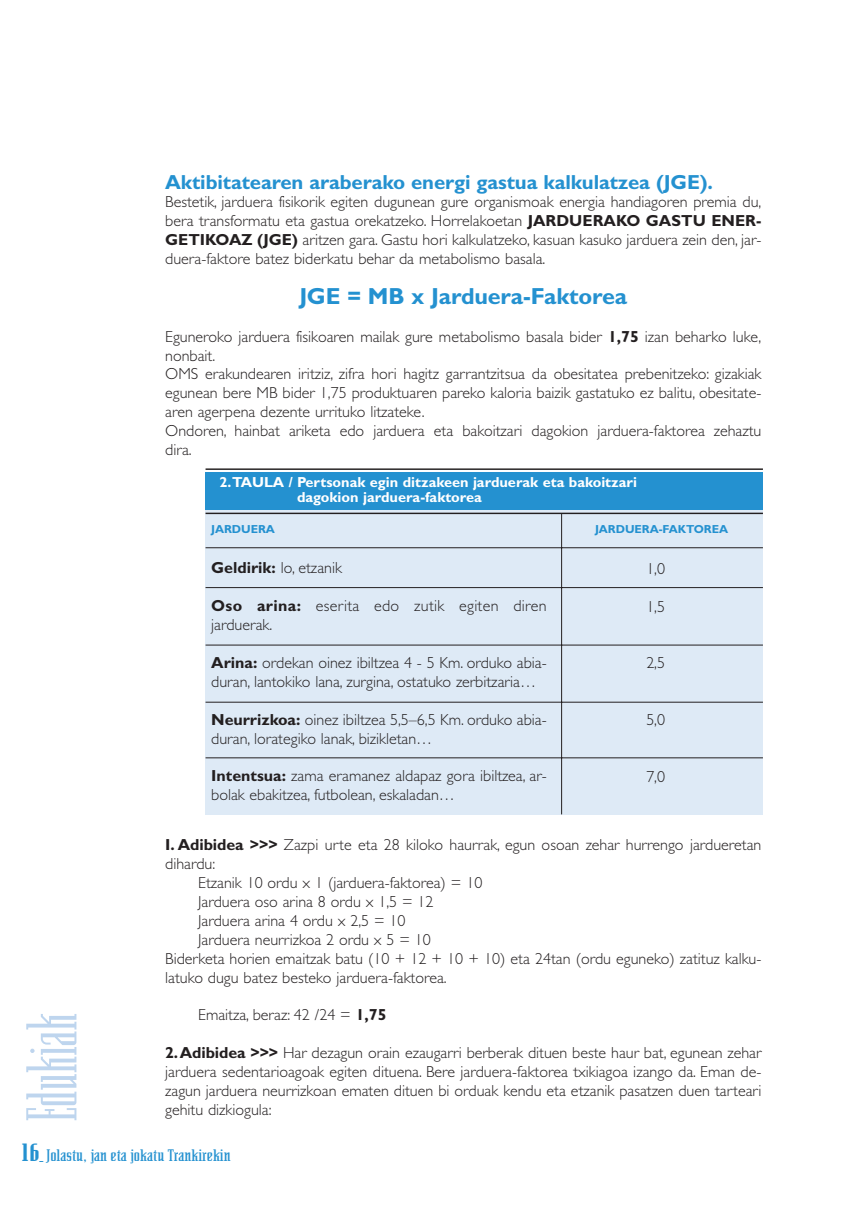
<style>
.page{position:relative;width:846px;height:1212px;background:#fff}
.page>*{position:absolute;margin:0;border:0;box-sizing:border-box;transform-origin:0 0}
.t1{font:72.75px "Senator Tall";color:#bed5ee}
.t2{font:700 23.25px "Gill Sans";letter-spacing:-.005em;color:#2491d0}
.t3{font:700 20.4px "Gill Sans";letter-spacing:-.005em;color:#2491d0}
.t4{font:17.4px "Senator Demi";letter-spacing:-.005em;color:#2491d0}
.t5{font:300 16.05px/18.9px "Gill Sans";color:#231f20}
.t6{font:300 16.05px/18.9px "Gill Sans";letter-spacing:.02em;color:#231f20}
.t7{font:700 14.55px/14.5px "Gill Sans";color:#fff}
.t8{font:700 11.7px "Gill Sans";letter-spacing:-.005em;color:#2491d0}
.s1{font-weight:700}
.s2{font-family:"Senator Ultra";font-size:26.25px}
</style>
<div class="page">
<div style="left:205px;top:473px;width:557px;height:342px;background:#deeaf6"></div>
<div style="left:205px;top:473px;width:557px;height:37px;background:#2491d0"></div>
<hr style="left:205px;top:513px;width:557px;height:1px;background:#231f20">
<hr style="left:205px;top:468px;width:557px;height:2px;background:#231f20">
<hr style="left:205px;top:547px;width:557px;height:1px;background:#231f20">
<hr style="left:205px;top:587px;width:557px;height:1px;background:#231f20">
<hr style="left:561px;top:513px;width:1px;height:301px;background:#231f20">
<hr style="left:205px;top:645px;width:557px;height:1px;background:#231f20">
<hr style="left:205px;top:702px;width:557px;height:1px;background:#231f20">
<hr style="left:205px;top:757px;width:557px;height:1px;background:#231f20">
<p class="t3" style="left:165px;top:175px;width:549px">Aktibitatearen araberako energi gastua kalkulatzea (JGE).</p>
<p class="t5" style="left:165px;top:194px;width:597px;text-align:justify">Bestetik, jarduera fisikorik egiten dugunean gure organismoak energia handiagoren premia du, bera transformatu eta gastua orekatzeko. Horrelakoetan <span class="s1">JARDUERAKO GASTU ENER-GETIKOAZ (JGE)</span> aritzen gara. Gastu hori kalkulatzeko, kasuan kasuko jarduera zein den, jar&shy;duera-faktore batez biderkatu behar da metabolismo basala.</p>
<h2 class="t2" style="left:299px;top:288px;width:329px">JGE = MB x Jarduera-Faktorea</h2>
<p class="t5" style="left:165px;top:329px;width:597px">Eguneroko jarduera fisikoaren mailak gure metabolismo basala bider <span class="s1">1,75</span> izan beharko luke, nonbait.<br>OMS erakundearen iritziz, zifra hori hagitz garrantzitsua da obesitatea prebenitzeko: gizakiak egunean bere MB bider 1,75 produktuaren pareko kaloria baizik gastatuko ez balitu, obesitate&shy;aren agerpena dezente urrituko litzateke.<br>Ondoren, hainbat ariketa edo jarduera eta bakoitzari dagokion jarduera-faktorea zehaztu dira.</p>
<p class="t7" style="left:297px;top:477px;width:341px;text-indent:-78px">2.TAULA / Pertsonak egin ditzakeen jarduerak eta bakoitzari dagokion jarduera-faktorea</p>
<p class="t8" style="left:211px;top:525px;width:65px">JARDUERA</p>
<p class="t8" style="left:595px;top:525px;width:134px">JARDUERA-FAKTOREA</p>
<p class="t5" style="left:646px;top:561px;width:20px">1,0</p>
<p class="t5" style="left:646px;top:598px;width:20px">1,5</p>
<p class="t5" style="left:211px;top:560px;width:132px"><span class="s1">Geldirik:</span> lo, etzanik</p>
<p class="t6" style="left:211px;top:598px;width:337px"><span class="s1">Oso arina:</span> eserita edo zutik egiten diren jarduerak.</p>
<p class="t5" style="left:211px;top:655px;width:337px"><span class="s1">Arina:</span> ordekan oinez ibiltzea 4 - 5 Km. orduko abia&shy;duran, lantokiko lana, zurgina, ostatuko zerbitzaria…</p>
<p class="t5" style="left:211px;top:712px;width:337px"><span class="s1">Neurrizkoa:</span> oinez ibiltzea 5,5–6,5 Km. orduko abia&shy;duran, lorategiko lanak, bizikletan…</p>
<p class="t5" style="left:211px;top:768px;width:337px"><span class="s1">Intentsua:</span> zama eramanez aldapaz gora ibiltzea, ar&shy;bolak ebakitzea, futbolean, eskaladan…</p>
<p class="t5" style="left:646px;top:655px;width:20px">2,5</p>
<p class="t5" style="left:646px;top:712px;width:20px">5,0</p>
<p class="t5" style="left:646px;top:769px;width:20px">7,0</p>
<p class="t5" style="left:165px;top:837px;width:597px"><span class="s1">I. Adibidea &gt;&gt;&gt;</span> Zazpi urte eta 28 kiloko haurrak, egun osoan zehar hurrengo jardueretan</p>
<p class="t5" style="left:165px;top:856px;width:51px">dihardu:</p>
<p class="t5" style="left:198px;top:875px;width:285px">Etzanik 10 ordu x 1 (jarduera-faktorea) = 10</p>
<p class="t5" style="left:198px;top:894px;width:237px">Jarduera oso arina 8 ordu x 1,5 = 12</p>
<p class="t5" style="left:198px;top:913px;width:209px">Jarduera arina 4 ordu x 2,5 = 10</p>
<p class="t5" style="left:198px;top:932px;width:234px">Jarduera neurrizkoa 2 ordu x 5 = 10</p>
<p class="t5" style="left:165px;top:951px;width:597px">Biderketa horien emaitzak batu (10 + 12 + 10 + 10) eta 24tan (ordu eguneko) zatituz kalku-</p>
<p class="t5" style="left:165px;top:969px;width:283px">latuko dugu batez besteko jarduera-faktorea.</p>
<p class="t5" style="left:198px;top:1007px;width:190px">Emaitza, beraz: 42 /24 = <span class="s1">1,75</span></p>
<p class="t5" style="left:165px;top:1045px;width:597px;text-align:justify"><span class="s1">2.Adibidea &gt;&gt;&gt;</span> Har dezagun orain ezaugarri berberak dituen beste haur bat, egunean zehar jarduera sedentarioagoak egiten dituena. Bere jarduera-faktorea txikiagoa izango da. Eman de&shy;zagun jarduera neurrizkoan ematen dituen bi orduak kendu eta etzanik pasatzen duen tarteari gehitu dizkiogula:</p>
<h1 class="t1" style="left:25px;top:1121px;width:110px;rotate:-90deg">Edukiak</h1>
<p class="t4" style="left:21px;top:1150px;width:211px"><span class="s2">16</span>_ Jolastu, jan eta jokatu Trankirekin</p>
</div>
